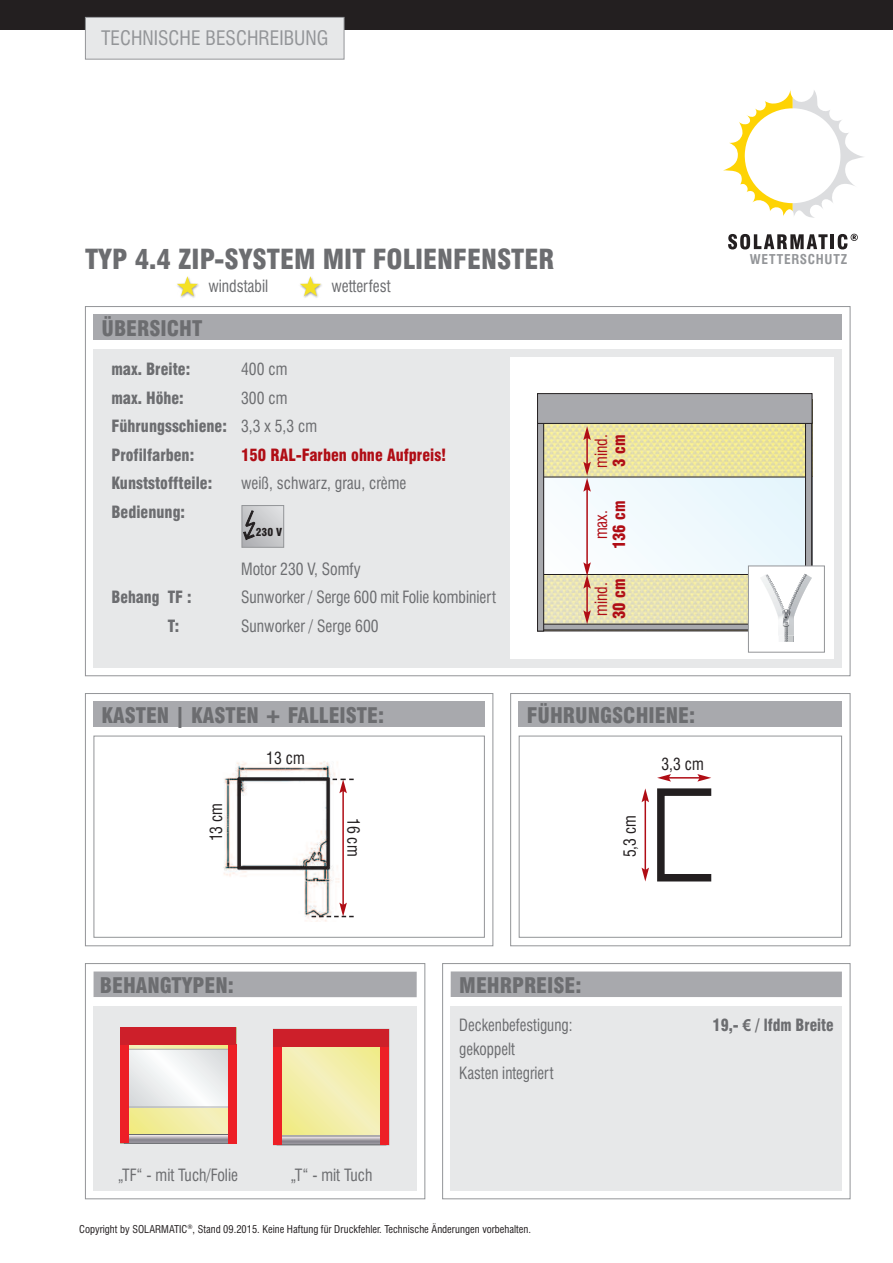
<style>
.page{position:relative;width:893px;height:1263px;background:#fff}
.page>*{position:absolute;margin:0;border:0;box-sizing:border-box;transform-origin:0 0}
.t1{font:900 condensed 27px "Swiss 721 BT";color:#6c6d70}
.t2{font:900 condensed 21px "Swiss 721 BT";color:#6c6d70}
.t3{font:condensed 19.5px "Swiss 721 BT";color:#939598}
.t4{font:condensed 16.5px "Swiss 721 BT";color:#6c6d70;scale:.95 1}
.t5{font:900 condensed 16.5px/28.5px "Swiss 721 BT";color:#6c6d70;scale:.95 1}
.t6{font:condensed 16.5px/24px "Swiss 721 BT";color:#6c6d70;scale:.92 1}
.t7{font:900 condensed 16.5px "Swiss 721 BT";color:#b00d15;scale:.95 1}
.t8{font:condensed 16.5px "Swiss 721 BT";color:#231f20;scale:.95 1}
.t9{font:900 condensed 16.5px "Swiss 721 BT";color:#6c6d70;scale:.92 1}
.t10{font:condensed 16.5px "Swiss 721 BT";color:#b00d15;scale:.95 1}
.t11{font:900 condensed 16.5px "Swiss 721 BT";color:#6c6d70;scale:.93 1}
.t12{font:700 condensed 13.2px "Swiss 721 BT";letter-spacing:.055em;color:#939598}
.t13{font:900 condensed 10.8px "Swiss 721 BT";color:#231f20}
.t14{font:condensed 10.5px "Swiss 721 BT";color:#231f20}
.s1{font-weight:400}
.s2{font-family:"Arial";font-weight:700;font-stretch:normal}
</style>
<div class="page">
<div style="left:451px;top:1006px;width:391px;height:185px;background:#e7e8e9"></div>
<div style="left:0;top:0;width:893px;height:30px;background:#231f20"></div>
<div style="left:86px;top:18px;width:258px;height:41px;background:#e7e8e9"></div>
<div style="left:85px;top:17px;width:259px;height:43px;border:1px solid #939598"></div>
<svg style="left:723px;top:90px;width:140px;height:128px"></svg>
<svg style="left:728px;top:234px;width:100px;height:15px"></svg>
<hr style="left:831px;top:234px;width:3px;height:15px;background:#231f20">
<svg style="left:838px;top:234px;width:20px;height:15px"></svg>
<div style="left:94px;top:315px;width:748px;height:25px;background:#a8a9ad"></div>
<div style="left:442px;top:963px;width:408px;height:236px;border:1px solid #939598"></div>
<div style="left:94px;top:349px;width:748px;height:319px;background:#e7e8e9"></div>
<div style="left:85px;top:693px;width:408px;height:253px;border:1px solid #939598"></div>
<div style="left:94px;top:702px;width:391px;height:25px;background:#a8a9ad"></div>
<div style="left:85px;top:963px;width:340px;height:236px;border:1px solid #939598"></div>
<div style="left:94px;top:971px;width:323px;height:26px;background:#a8a9ad"></div>
<div style="left:94px;top:1006px;width:323px;height:185px;background:#e7e8e9"></div>
<div style="left:451px;top:971px;width:391px;height:26px;background:#a8a9ad"></div>
<div style="left:94px;top:736px;width:391px;height:202px;border:1px solid #939598"></div>
<div style="left:510px;top:357px;width:323px;height:302px;background:#fff"></div>
<svg style="left:129px;top:1045px;width:99px;height:89px;background:#f0eba4"></svg>
<div style="left:120px;top:1027px;width:117px;height:117px;border:1px solid #a7aaaa"></div>
<svg style="left:129px;top:1051px;width:99px;height:54px"></svg>
<div style="left:127px;top:1049px;width:104px;height:58px;border:1px solid #a7aaaa"></div>
<svg style="left:129px;top:1136px;width:99px;height:5px"></svg>
<div style="left:124px;top:1134px;width:109px;height:9px;border:1px solid #666a6d"></div>
<div style="left:121px;top:1044px;width:8px;height:99px;background:#ed1f26"></div>
<div style="left:228px;top:1044px;width:8px;height:99px;background:#ed1f26"></div>
<div style="left:121px;top:1028px;width:115px;height:17px;background:#cd1f2a"></div>
<svg style="left:282px;top:1046px;width:99px;height:90px;background:#f1e8a5"></svg>
<svg style="left:282px;top:1138px;width:99px;height:5px"></svg>
<div style="left:277px;top:1136px;width:109px;height:9px;border:1px solid #666a6d"></div>
<div style="left:273px;top:1046px;width:9px;height:99px;background:#ed1f26"></div>
<div style="left:381px;top:1045px;width:8px;height:100px;background:#ed1f26"></div>
<div style="left:273px;top:1029px;width:116px;height:17px;background:#cd1f2a"></div>
<img style="left:180px;top:284px;width:19px;height:14px">
<svg style="left:177px;top:276px;width:21px;height:20px"></svg>
<img style="left:304px;top:284px;width:18px;height:14px">
<svg style="left:300px;top:276px;width:21px;height:20px"></svg>
<img style="left:223px;top:761px;width:117px;height:161px">
<img style="left:544px;top:424px;width:261px;height:200px">
<div style="left:537px;top:624px;width:275px;height:6px;background:#a8a9ad"></div>
<div style="left:537px;top:624px;width:275px;height:6px;border:1px solid #231f20"></div>
<div style="left:537px;top:477px;width:275px;height:97px;background:#f0f9fd"></div>
<div style="left:537px;top:477px;width:275px;height:98px;border:1px solid #231f20"></div>
<div style="left:537px;top:422px;width:7px;height:209px;background:#a8a9ad"></div>
<div style="left:537px;top:422px;width:7px;height:209px;border:1px solid #231f20"></div>
<div style="left:805px;top:422px;width:7px;height:209px;background:#a8a9ad"></div>
<div style="left:805px;top:422px;width:7px;height:209px;border:1px solid #231f20"></div>
<hr style="left:342px;top:791px;width:2px;height:114px;background:#b00d15">
<hr style="left:586px;top:437px;width:2px;height:27px;background:#b00d15">
<svg style="left:583px;top:426px;width:8px;height:14px"></svg>
<hr style="left:586px;top:489px;width:2px;height:76px;background:#b00d15">
<svg style="left:583px;top:462px;width:8px;height:30px"></svg>
<hr style="left:586px;top:586px;width:2px;height:27px;background:#b00d15">
<svg style="left:583px;top:562px;width:8px;height:27px"></svg>
<svg style="left:583px;top:610px;width:8px;height:14px"></svg>
<div style="left:537px;top:394px;width:275px;height:29px;background:#a8a9ad"></div>
<div style="left:537px;top:393px;width:275px;height:31px;border:1px solid #231f20"></div>
<div style="left:510px;top:693px;width:340px;height:253px;border:1px solid #939598"></div>
<div style="left:519px;top:702px;width:323px;height:25px;background:#a8a9ad"></div>
<div style="left:519px;top:736px;width:323px;height:202px;border:1px solid #939598"></div>
<div style="left:657px;top:788px;width:58px;height:93px;border:8px solid #231f20"></div>
<hr style="left:645px;top:800px;width:1px;height:70px;background:#b00d15">
<svg style="left:642px;top:788px;width:7px;height:14px"></svg>
<svg style="left:642px;top:868px;width:7px;height:13px"></svg>
<hr style="left:668px;top:777px;width:32px;height:1px;background:#b00d15">
<svg style="left:657px;top:774px;width:14px;height:7px"></svg>
<svg style="left:697px;top:774px;width:14px;height:7px"></svg>
<div style="left:749px;top:566px;width:75px;height:86px;background:#fff"></div>
<svg style="left:761px;top:574px;width:51px;height:68px"></svg>
<div style="left:748px;top:566px;width:77px;height:86px;border:1px solid #939598"></div>
<svg style="left:244px;top:507px;width:38px;height:39px"></svg>
<svg style="left:244px;top:511px;width:11px;height:29px"></svg>
<div style="left:242px;top:505px;width:42px;height:43px;border:1px solid #939598"></div>
<svg style="left:333px;top:779px;width:21px;height:14px"></svg>
<svg style="left:312px;top:903px;width:42px;height:14px"></svg>
<p class="t3" style="left:101px;top:27px;width:229px">TECHNISCHE BESCHREIBUNG</p>
<h1 class="t1" style="left:85px;top:244px;width:471px">TYP 4.4 ZIP-SYSTEM MIT FOLIENFENSTER</h1>
<p class="t12" style="left:750px;top:251px;width:99px">WETTERSCHUTZ</p>
<p class="t4" style="left:208px;top:277px;width:65px">windstabil</p>
<p class="t4" style="left:331px;top:277px;width:64px">wetterfest</p>
<p class="t2" style="left:101px;top:317px;width:102px">ÜBERSICHT</p>
<p class="t5" style="left:111px;top:355px;width:84px">max. Breite:</p>
<p class="t4" style="left:241px;top:360px;width:50px">400 cm</p>
<p class="t5" style="left:111px;top:384px;width:78px">max. Höhe:</p>
<p class="t5" style="left:111px;top:384px;width:218px;text-indent:130px"><span class="s1">300 cm<br></span>Führungsschiene: <span class="s1">3,3 x 5,3 cm<br></span>Profilfarben:</p>
<p class="t7" style="left:241px;top:445px;width:218px">150 RAL-Farben ohne Aufpreis!</p>
<p class="t5" style="left:111px;top:469px;width:108px">Kunststoffteile:</p>
<p class="t4" style="left:241px;top:474px;width:175px">weiß, schwarz, grau, crème</p>
<p class="t5" style="left:111px;top:498px;width:79px">Bedienung:</p>
<p class="t13" style="left:256px;top:526px;width:28px">230 V</p>
<p class="t4" style="left:241px;top:559px;width:127px">Motor 230 V, Somfy</p>
<p class="t11" style="left:111px;top:588px;width:88px">Behang TF :</p>
<p class="t4" style="left:241px;top:588px;width:270px">Sunworker / Serge 600 mit Folie kombiniert</p>
<p class="t11" style="left:168px;top:616px;width:14px">T:</p>
<p class="t4" style="left:241px;top:616px;width:146px">Sunworker / Serge 600</p>
<p class="t2" style="left:101px;top:704px;width:284px">KASTEN | KASTEN + FALLEISTE:</p>
<p class="t8" style="left:207px;top:841px;width:42px;rotate:-90deg">13 cm</p>
<p class="t8" style="left:266px;top:749px;width:42px">13 cm</p>
<p class="t8" style="left:363px;top:818px;width:42px;rotate:90deg">16 cm</p>
<p class="t10" style="left:592px;top:468px;width:37px;rotate:-90deg">mind.</p>
<p class="t7" style="left:610px;top:467px;width:35px;rotate:-90deg">3 cm</p>
<p class="t10" style="left:592px;top:539px;width:32px;rotate:-90deg">max.</p>
<p class="t7" style="left:610px;top:549px;width:53px;rotate:-90deg">136 cm</p>
<p class="t10" style="left:592px;top:616px;width:37px;rotate:-90deg">mind.</p>
<p class="t7" style="left:610px;top:619px;width:44px;rotate:-90deg">30 cm</p>
<p class="t2" style="left:527px;top:704px;width:170px">FÜHRUNGSCHIENE:</p>
<p class="t8" style="left:620px;top:857px;width:46px;rotate:-90deg">5,3 cm</p>
<p class="t8" style="left:661px;top:755px;width:46px">3,3 cm</p>
<p class="t2" style="left:100px;top:974px;width:136px">BEHANGTYPEN:</p>
<p class="t2" style="left:459px;top:973px;width:124px">MEHRPREISE:</p>
<p class="t4" style="left:118px;top:1165px;width:128px">„TF“ - mit Tuch/Folie</p>
<p class="t4" style="left:290px;top:1165px;width:88px">„T“ - mit Tuch</p>
<p class="t6" style="left:459px;top:1013px;width:125px">Deckenbefestigung:</p>
<p class="t9" style="left:713px;top:1016px;width:133px">19,- <span class="s2">€</span> / lfdm Breite</p>
<p class="t6" style="left:459px;top:1037px;width:104px">gekoppelt<br>Kasten integriert</p>
<p class="t14" style="left:79px;top:1223px;width:453px">Copyright by SOLARMATIC<sup>®</sup>, Stand 09.2015. Keine Haftung für Druckfehler. Technische Änderungen vorbehalten.</p>
</div>
